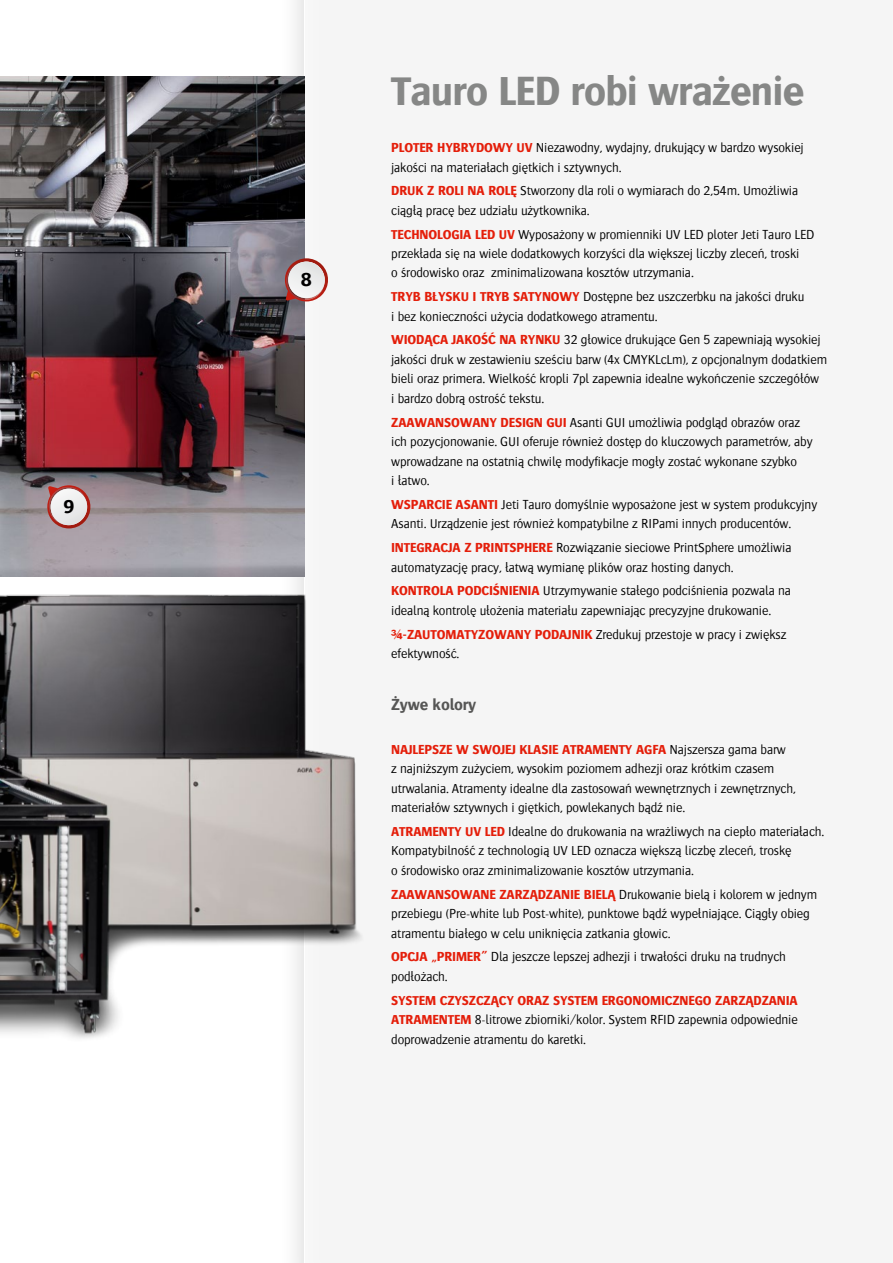
<style>
.page{position:relative;width:893px;height:1263px;background:#fff}
.page>*{position:absolute;margin:0;border:0;box-sizing:border-box;transform-origin:0 0}
.t1{font:700 42px "Bosis For Agfa";letter-spacing:-.02em;color:#868786}
.t2{font:700 19.5px "Bosis For Agfa";color:#000}
.t3{font:700 16.5px "Bosis For Agfa";letter-spacing:-.01em;color:#565655}
.t4{font:300 13.5px/19.5px "Bosis For Agfa";letter-spacing:-.01em;color:#000}
.t5{font:700 13.5px/19.5px "Bosis For Agfa";letter-spacing:-.01em;color:#e41e0a}
.s1{font-weight:700;color:#e41e0a}
</style>
<div class="page">
<img style="left:0;top:543px;width:364px;height:529px">
<img style="left:0;top:77px;width:304px;height:499px">
<svg style="left:45px;top:485px;width:48px;height:43px"></svg>
<div style="left:51px;top:489px;width:36px;height:36px;background:#eceeee;border-radius:18px"></div>
<svg style="left:283px;top:258px;width:45px;height:43px"></svg>
<div style="left:288px;top:262px;width:37px;height:36px;background:#eceded;border-radius:18px"></div>
<h2 class="t2" style="left:63px;top:496px;width:12px">9</h2>
<h2 class="t2" style="left:301px;top:269px;width:12px">8</h2>
<h1 class="t1" style="left:391px;top:67px;width:414px">Tauro LED robi wrażenie</h1>
<p class="t5" style="left:391px;top:137px;width:63px">PLOTER HYBRY</p>
<p class="t5" style="left:476px;top:137px;width:19px">DOWY</p>
<p class="t4" style="left:391px;top:138px;width:414px;text-indent:125px"><span class="s1">UV</span> Niezawodny, wydajny, drukujący w bardzo wysokiej jakości na materiałach giętkich i sztywnych.</p>
<p class="t4" style="left:391px;top:181px;width:408px"><span class="s1">DRUK Z ROLI NA ROLĘ</span> Stworzony dla roli o wymiarach do 2,54m. Umożliwia ciągłą pracę bez udziału użytkownika.</p>
<p class="t5" style="left:391px;top:224px;width:60px">TECHNO LOGIA</p>
<p class="t4" style="left:391px;top:224px;width:425px;text-indent:84px"><span class="s1">LED UV</span> Wyposażony w promienniki UV LED ploter Jeti Tauro LED przekłada się na wiele dodatkowych korzyści dla większej liczby zleceń, troski<br>o środowisko oraz zminimalizowana kosztów utrzymania.</p>
<p class="t4" style="left:391px;top:287px;width:415px"><span class="s1">TRYB BŁYSKU I TRYB SATYNOWY</span> Dostępne bez uszczerbku na jakości druku i bez konieczności użycia dodatkowego atramentu.</p>
<p class="t4" style="left:391px;top:330px;width:437px"><span class="s1">WIODĄCA JAKOŚĆ NA RYNKU</span> 32 głowice drukujące Gen 5 zapewniają wysokiej jakości druk w zestawieniu sześciu barw (4x CMYKLcLm), z opcjonalnym dodatkiem bieli oraz primera. Wielkość kropli 7pl zapewnia idealne wykończenie szczegółów<br>i bardzo dobrą ostrość tekstu.</p>
<p class="t5" style="left:391px;top:412px;width:10px">ZAAWANSOWANY</p>
<p class="t5" style="left:501px;top:412px;width:23px">DESIGN</p>
<p class="t4" style="left:391px;top:412px;width:423px;text-indent:155px"><span class="s1">GUI</span> Asanti GUI umożliwia podgląd obrazów oraz ich pozycjonowanie. GUI oferuje również dostęp do kluczowych parametrów, aby wprowadzane na ostatnią chwilę modyfikacje mogły zostać wykonane szybko<br>i łatwo.</p>
<p class="t5" style="left:391px;top:494px;width:10px">WSPAR</p>
<p class="t5" style="left:434px;top:494px;width:31px">CIE ASAN</p>
<p class="t4" style="left:391px;top:494px;width:428px;text-indent:97px"><span class="s1">TI</span> Jeti Tauro domyślnie wyposażone jest w system produkcyjny<br>Asanti. Urządzenie jest również kompatybilne z RIPami innych producentów.</p>
<p class="t5" style="left:391px;top:538px;width:92px">INTEGRACJA Z PRIN</p>
<p class="t4" style="left:391px;top:538px;width:402px;text-indent:112px"><span class="s1">TSPHERE</span> Rozwiązanie sieciowe PrintSphere umożliwia automatyzację pracy, łatwą wymianę plików oraz hosting danych.</p>
<p class="t4" style="left:391px;top:581px;width:401px"><span class="s1">KONTROLA PODCIŚNIENIA</span> Utrzymywanie stałego podciśnienia pozwala na idealną kontrolę ułożenia materiału zapewniając precyzyjne drukowanie.</p>
<p class="t5" style="left:391px;top:624px;width:56px">¾-ZAUTOMA</p>
<p class="t5" style="left:464px;top:624px;width:16px">TYZOWANY</p>
<p class="t4" style="left:535px;top:624px;width:253px"><span class="s1">PODAJNI K</span> Zredukuj przestoje w pracy i zwiększ</p>
<p class="t4" style="left:391px;top:644px;width:69px">efektywność.</p>
<p class="t3" style="left:391px;top:696px;width:87px">Żywe kolory</p>
<p class="t5" style="left:391px;top:739px;width:92px">NAJLEPSZE W SWO</p>
<p class="t5" style="left:501px;top:739px;width:86px">JEJ KLASI E ATRAM</p>
<p class="t4" style="left:391px;top:739px;width:406px;text-indent:212px"><span class="s1">ENTY AG FA</span> Najszersza gama barw<br>z najniższym zużyciem, wysokim poziomem adhezji oraz krótkim czasem utrwalania. Atramenty idealne dla zastosowań wewnętrznych i zewnętrznych, materiałów sztywnych i giętkich, powlekanych bądź nie.</p>
<p class="t5" style="left:391px;top:821px;width:24px">ATRAM</p>
<p class="t4" style="left:391px;top:821px;width:434px;text-indent:41px"><span class="s1">ENTY UV LED</span> Idealne do drukowania na wrażliwych na ciepło materiałach.<br>Kompatybilność z technologią UV LED oznacza większą liczbę zleceń, troskę<br>o środowisko oraz zminimalizowanie kosztów utrzymania.</p>
<p class="t4" style="left:391px;top:884px;width:428px"><span class="s1">ZAAWANSOWANE ZARZĄDZANIE BIELĄ</span> Drukowanie bielą i kolorem w jednym przebiegu (Pre-white lub Post-white), punktowe bądź wypełniające. Ciągły obieg atramentu białego w celu uniknięcia zatkania głowic.</p>
<p class="t5" style="left:391px;top:947px;width:54px">OPCJA „PRIM</p>
<p class="t4" style="left:467px;top:947px;width:321px"><span class="s1">ER”</span> Dla jeszcze lepszej adhezji i trwałości druku na trudnych</p>
<p class="t4" style="left:391px;top:966px;width:58px">podłożach.</p>
<p class="t5" style="left:391px;top:990px;width:408px">SYSTEM CZYSZCZĄCY ORAZ SYSTEM ERGONOMICZNEGO ZARZĄDZANIA<br>ATRAM</p>
<p class="t4" style="left:391px;top:1009px;width:408px;text-indent:41px"><span class="s1">ENTEM</span> 8-litrowe zbiorniki/kolor. System RFID zapewnia odpowiednie doprowadzenie atramentu do karetki.</p>
</div>
